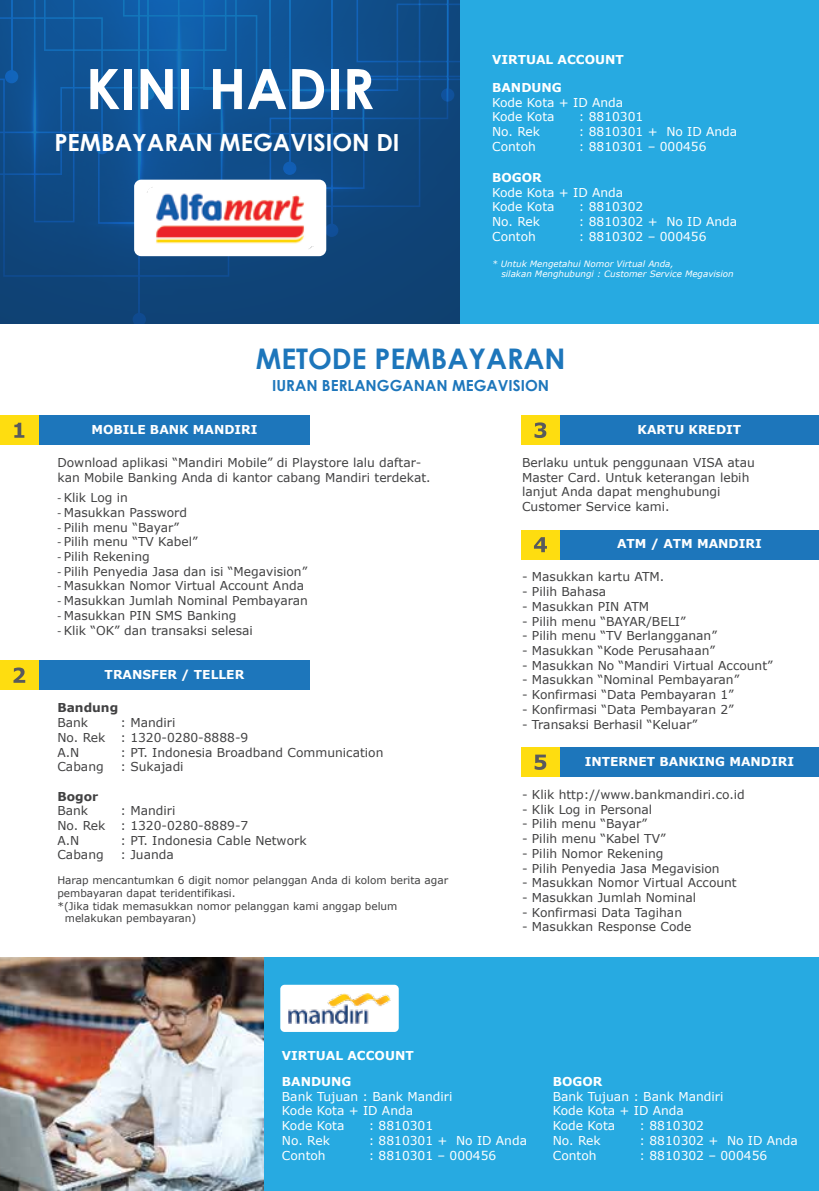
<style>
.page{position:relative;width:819px;height:1191px;background:#fff}
.page>*{position:absolute;margin:0;border:0;box-sizing:border-box;transform-origin:0 0}
.t1{font:700 55.65px "Century Gothic";color:#fff}
.t2{font:700 28.35px "Century Gothic";color:#1d76bb}
.t3{font:700 23.62px "Century Gothic";color:#fff}
.t4{font:700 15.22px "Century Gothic";color:#1d76bb}
.t5{font:12.25px/14.7px "Verdana";color:#414142}
.t6{font:12.25px/14.7px "Verdana";color:#fff}
.t7{font:700 12.25px "Verdana";color:#fff}
.t8{font:700 12.25px "Verdana";color:#414142}
.t9{font:10.5px "Verdana";color:#414142}
.t10{font:italic 8.75px/10.5px "Verdana";color:#fff}
.s1{font-family:"Myriad Pro"}
</style>
<div class="page">
<svg style="left:0;top:0;width:460px;height:323px;background:#0f4d8a"></svg>
<div style="left:263px;top:957px;width:556px;height:234px;background:#27aae1"></div>
<div style="left:39px;top:415px;width:270px;height:30px;background:#1d76bb"></div>
<div style="left:39px;top:660px;width:270px;height:30px;background:#1d76bb"></div>
<div style="left:0;top:415px;width:39px;height:30px;background:#fedd10"></div>
<div style="left:0;top:660px;width:39px;height:30px;background:#fedd10"></div>
<svg style="left:14px;top:423px;width:10px;height:15px"></svg>
<svg style="left:13px;top:667px;width:12px;height:16px"></svg>
<div style="left:560px;top:530px;width:259px;height:29px;background:#1d76bb"></div>
<div style="left:521px;top:530px;width:39px;height:29px;background:#fedd10"></div>
<div style="left:560px;top:415px;width:259px;height:30px;background:#1d76bb"></div>
<div style="left:521px;top:415px;width:39px;height:30px;background:#fedd10"></div>
<div style="left:560px;top:747px;width:259px;height:30px;background:#1d76bb"></div>
<div style="left:521px;top:747px;width:39px;height:30px;background:#fedd10"></div>
<svg style="left:534px;top:422px;width:12px;height:16px"></svg>
<svg style="left:534px;top:537px;width:13px;height:15px"></svg>
<svg style="left:534px;top:754px;width:12px;height:16px"></svg>
<img style="left:0;top:957px;width:263px;height:234px">
<div style="left:460px;top:0;width:359px;height:323px;background:#27aae1"></div>
<div style="left:134px;top:180px;width:192px;height:76px;background:#fff;border-radius:7px"></div>
<img style="left:147px;top:187px;width:167px;height:62px">
<div style="left:280px;top:984px;width:119px;height:48px;background:#fff;border-radius:4px"></div>
<img style="left:289px;top:993px;width:101px;height:30px">
<h1 class="t1" style="left:86px;top:47px;width:290px">KINI HADIR</h1>
<h3 class="t3" style="left:54px;top:125px;width:346px">PEMBAYARAN MEGAVISION DI</h3>
<p class="t7" style="left:492px;top:51px;width:133px">VIRTUAL ACCOUNT</p>
<p class="t7" style="left:492px;top:79px;width:71px">BANDUNG</p>
<p class="t6" style="left:492px;top:95px;width:133px">Kode Kota + ID Anda<br>Kode Kota</p>
<p class="t6" style="left:579px;top:110px;width:66px">: 8810301</p>
<p class="t6" style="left:492px;top:124px;width:50px">No. Rek</p>
<p class="t6" style="left:579px;top:124px;width:160px">: 8810301 + No ID Anda</p>
<p class="t6" style="left:492px;top:139px;width:45px">Contoh</p>
<p class="t6" style="left:579px;top:139px;width:129px">: 8810301 – 000456</p>
<p class="t7" style="left:492px;top:169px;width:51px">BOGOR</p>
<p class="t6" style="left:492px;top:185px;width:133px">Kode Kota + ID Anda<br>Kode Kota</p>
<p class="t6" style="left:579px;top:199px;width:66px">: 8810302</p>
<p class="t6" style="left:492px;top:214px;width:50px">No. Rek</p>
<p class="t6" style="left:579px;top:214px;width:160px">: 8810302 + No ID Anda</p>
<p class="t6" style="left:492px;top:229px;width:45px">Contoh</p>
<p class="t6" style="left:579px;top:229px;width:129px">: 8810302 – 000456</p>
<p class="t10" style="left:501px;top:258px;width:234px;text-indent:-9px">* Untuk Mengetahui Nomor Virtual Anda,<br>silakan Menghubungi : Customer Service Megavision</p>
<h2 class="t2" style="left:256px;top:337px;width:311px">METODE PEMBAYARAN</h2>
<p class="t4" style="left:272px;top:374px;width:278px">IURAN BERLANGGANAN MEGAVISION</p>
<p class="t7" style="left:91px;top:420px;width:167px">MOBILE BANK MANDIRI</p>
<p class="t7" style="left:637px;top:420px;width:105px">KARTU KREDIT</p>
<p class="t5" style="left:57px;top:455px;width:375px">Download aplikasi “Mandiri Mobile” di Playstore lalu daftar&shy;kan Mobile Banking Anda di kantor cabang Mandiri terdekat.</p>
<p class="t5" style="left:57px;top:490px;width:72px"><span class="s1">-</span> Klik Log in</p>
<p class="t5" style="left:57px;top:505px;width:131px"><span class="s1">-</span> Masukkan Password</p>
<p class="t5" style="left:57px;top:520px;width:123px"><span class="s1">-</span> Pilih menu “Bayar”</p>
<p class="t5" style="left:57px;top:534px;width:142px"><span class="s1">-</span> Pilih menu “TV Kabel”</p>
<p class="t5" style="left:57px;top:549px;width:94px"><span class="s1">-</span> Pilih Rekening</p>
<p class="t5" style="left:57px;top:564px;width:251px"><span class="s1">-</span> Pilih Penyedia Jasa dan isi “Megavision”</p>
<p class="t5" style="left:57px;top:578px;width:248px"><span class="s1">-</span> Masukkan Nomor Virtual Account Anda</p>
<p class="t5" style="left:57px;top:593px;width:252px"><span class="s1">-</span> Masukkan Jumlah Nominal Pembayaran</p>
<p class="t5" style="left:57px;top:608px;width:181px"><span class="s1">-</span> Masukkan PIN SMS Banking</p>
<p class="t5" style="left:57px;top:622px;width:197px"><span class="s1">-</span> Klik “OK” dan transaksi selesai</p>
<p class="t7" style="left:105px;top:665px;width:141px">TRANSFER / TELLER</p>
<p class="t8" style="left:57px;top:699px;width:62px">Bandung</p>
<p class="t5" style="left:57px;top:715px;width:32px">Bank</p>
<p class="t5" style="left:57px;top:715px;width:192px;text-indent:63px">: Mandiri<br>No. Rek : 1320-0280-8888-9<br>A.N</p>
<p class="t5" style="left:120px;top:744px;width:264px">: PT. Indonesia Broadband Communication</p>
<p class="t5" style="left:57px;top:759px;width:48px">Cabang</p>
<p class="t5" style="left:120px;top:759px;width:65px">: Sukajadi</p>
<p class="t8" style="left:57px;top:787px;width:42px">Bogor</p>
<p class="t5" style="left:57px;top:803px;width:32px">Bank</p>
<p class="t5" style="left:57px;top:803px;width:192px;text-indent:63px">: Mandiri<br>No. Rek : 1320-0280-8889-7<br>A.N</p>
<p class="t5" style="left:120px;top:833px;width:188px">: PT. Indonesia Cable Network</p>
<p class="t5" style="left:57px;top:847px;width:48px">Cabang</p>
<p class="t5" style="left:120px;top:847px;width:55px">: Juanda</p>
<p class="t9" style="left:57px;top:873px;width:392px">Harap mencantumkan 6 digit nomor pelanggan Anda di kolom berita agar</p>
<p class="t9" style="left:57px;top:886px;width:180px">pembayaran dapat teridentifikasi.</p>
<p class="t9" style="left:57px;top:898px;width:341px">*(Jika tidak memasukkan nomor pelanggan kami anggap belum</p>
<p class="t9" style="left:65px;top:911px;width:133px">melakukan pembayaran)</p>
<p class="t7" style="left:282px;top:1046px;width:133px">VIRTUAL ACCOUNT</p>
<p class="t7" style="left:282px;top:1072px;width:71px">BANDUNG</p>
<p class="t6" style="left:282px;top:1088px;width:172px">Bank Tujuan : Bank Mandiri<br>Kode Kota + ID Anda<br>Kode Kota</p>
<p class="t6" style="left:369px;top:1118px;width:66px">: 8810301</p>
<p class="t5" style="left:522px;top:455px;width:234px">Berlaku untuk penggunaan VISA atau<br>Master Card. Untuk keterangan lebih lanjut Anda dapat menghubungi<br>Customer Service kami.</p>
<p class="t7" style="left:617px;top:535px;width:146px">ATM / ATM MANDIRI</p>
<p class="t5" style="left:522px;top:569px;width:144px">- Masukkan kartu ATM.</p>
<p class="t5" style="left:522px;top:584px;width:86px">- Pilih Bahasa</p>
<p class="t5" style="left:522px;top:599px;width:129px">- Masukkan PIN ATM</p>
<p class="t5" style="left:522px;top:613px;width:165px">- Pilih menu “BAYAR/BELI”</p>
<p class="t5" style="left:522px;top:628px;width:196px">- Pilih menu “TV Berlangganan”</p>
<p class="t5" style="left:522px;top:643px;width:194px">- Masukkan “Kode Perusahaan”</p>
<p class="t5" style="left:522px;top:657px;width:252px">- Masukkan No “Mandiri Virtual Account”</p>
<p class="t5" style="left:522px;top:672px;width:219px">- Masukkan “Nominal Pembayaran”</p>
<p class="t5" style="left:522px;top:687px;width:213px">- Konfirmasi “Data Pembayaran 1”</p>
<p class="t5" style="left:522px;top:702px;width:213px">- Konfirmasi “Data Pembayaran 2”</p>
<p class="t5" style="left:522px;top:716px;width:177px">- Transaksi Berhasil “Keluar”</p>
<p class="t7" style="left:584px;top:752px;width:211px">INTERNET BANKING MANDIRI</p>
<p class="t5" style="left:522px;top:787px;width:224px">- Klik http://www.bankmandiri.co.id</p>
<p class="t5" style="left:522px;top:801px;width:132px">- Klik Log in Personal</p>
<p class="t5" style="left:522px;top:816px;width:127px">- Pilih menu “Bayar”</p>
<p class="t5" style="left:522px;top:831px;width:145px">- Pilih menu “Kabel TV”</p>
<p class="t5" style="left:522px;top:846px;width:143px">- Pilih Nomor Rekening</p>
<p class="t5" style="left:522px;top:860px;width:199px">- Pilih Penyedia Jasa Megavision</p>
<p class="t5" style="left:522px;top:875px;width:216px">- Masukkan Nomor Virtual Account</p>
<p class="t5" style="left:522px;top:890px;width:176px">- Masukkan Jumlah Nominal</p>
<p class="t5" style="left:522px;top:904px;width:161px">- Konfirmasi Data Tagihan</p>
<p class="t5" style="left:522px;top:919px;width:171px">- Masukkan Response Code</p>
<p class="t7" style="left:552px;top:1072px;width:51px">BOGOR</p>
<p class="t6" style="left:552px;top:1088px;width:172px">Bank Tujuan : Bank Mandiri<br>Kode Kota + ID Anda<br>Kode Kota</p>
<p class="t6" style="left:639px;top:1118px;width:66px">: 8810302</p>
<p class="t6" style="left:282px;top:1132px;width:50px">No. Rek</p>
<p class="t6" style="left:369px;top:1132px;width:160px">: 8810301 + No ID Anda</p>
<p class="t6" style="left:282px;top:1147px;width:45px">Contoh</p>
<p class="t6" style="left:369px;top:1147px;width:129px">: 8810301 – 000456</p>
<p class="t6" style="left:552px;top:1132px;width:50px">No. Rek</p>
<p class="t6" style="left:639px;top:1132px;width:160px">: 8810302 + No ID Anda</p>
<p class="t6" style="left:552px;top:1147px;width:45px">Contoh</p>
<p class="t6" style="left:639px;top:1147px;width:129px">: 8810302 – 000456</p>
</div>
